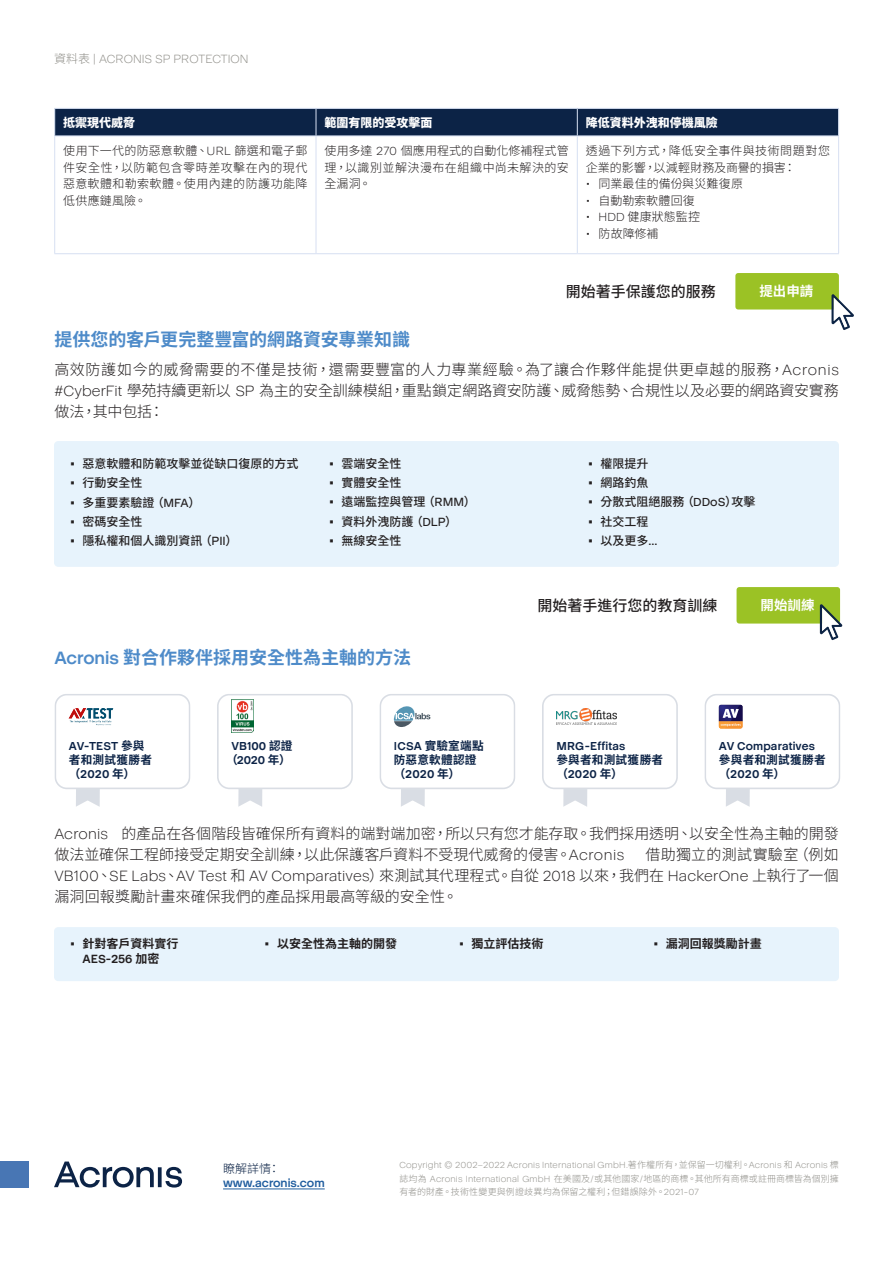
<style>
.page{position:relative;width:893px;height:1263px;background:#fff}
.page>*{position:absolute;margin:0;border:0;box-sizing:border-box;transform-origin:0 0}
.t1{font:700 18px "Noto Sans TC";color:#4e8bc9}
.t2{font:300 15px/21px "Noto Sans TC";color:#231f20;text-align:justify}
.t3{font:300 15px "Acronis Cyber";letter-spacing:.01em;color:#231f20}
.t4{font:500 15px "Noto Sans TC";color:#231f20}
.t5{font:300 15px "Noto Sans TC";letter-spacing:.025em;color:#231f20}
.t6{font:700 13.5px "Noto Sans TC";color:#fff}
.t7{font:300 12px/16.5px "Noto Sans TC";letter-spacing:.02em;color:#231f20;text-align:justify}
.t8{font:500 12px "Noto Sans TC";color:#231f20}
.t9{font:700 12px "Noto Sans TC";color:#231f20}
.t10{font:900 12px "Noto Sans TC";color:#fff}
.t11{font:300 12px "Acronis Cyber";color:#8f8e88}
.t12{font:700 12px "Acronis Cyber";color:#215e9f}
.t13{font:700 12px "Acronis Cyber";color:#231f20}
.t14{font:300 12px "Noto Sans TC";color:#231f20}
.t15{font:500 12px "Acronis Cyber";color:#231f20}
.t16{font:300 12px "Noto Sans TC";color:#0c2346}
.t17{font:700 11.7px/14px "Acronis Cyber";letter-spacing:.015em;color:#0c2346;text-align:center}
.t18{font:700 11.7px/14px "Noto Sans TC";letter-spacing:.02em;color:#0c2346}
.t19{font:300 9px/13.5px "Noto Sans TC";letter-spacing:.01em;color:#8f8e88}
.t20{font:300 9px "Acronis Cyber";letter-spacing:.02em;color:#8f8e88}
.s1{font-family:"Noto Sans TC"}
.s2{font-family:"Acronis Cyber"}
</style>
<div class="page">
<hr style="left:223px;top:1188px;width:102px;height:1px;background:#215e9f">
<div style="left:0;top:1161px;width:28px;height:26px;background:#4876b4"></div>
<svg style="left:54px;top:1161px;width:128px;height:26px"></svg>
<div style="left:54px;top:441px;width:785px;height:126px;background:#e7f3fc;border-radius:4px"></div>
<div style="left:54px;top:927px;width:785px;height:54px;background:#e7f3fc;border-radius:4px"></div>
<div style="left:735px;top:273px;width:104px;height:36px;background:#9bc225;border-radius:3px"></div>
<div style="left:737px;top:587px;width:103px;height:36px;background:#9bc225;border-radius:3px"></div>
<svg style="left:831px;top:294px;width:23px;height:36px"></svg>
<svg style="left:820px;top:604px;width:22px;height:36px"></svg>
<svg style="left:54px;top:108px;width:785px;height:28px;background:#182e50"></svg>
<hr style="left:54px;top:136px;width:262px;height:1px;background:#d7e0f2">
<hr style="left:54px;top:136px;width:1px;height:117px;background:#d7e0f2">
<hr style="left:316px;top:136px;width:261px;height:1px;background:#d7e0f2">
<hr style="left:577px;top:136px;width:262px;height:1px;background:#d7e0f2">
<hr style="left:316px;top:136px;width:1px;height:117px;background:#d7e0f2">
<hr style="left:577px;top:136px;width:1px;height:117px;background:#d7e0f2">
<hr style="left:838px;top:136px;width:1px;height:117px;background:#d7e0f2">
<hr style="left:54px;top:253px;width:262px;height:1px;background:#d7e0f2">
<hr style="left:316px;top:253px;width:261px;height:1px;background:#d7e0f2">
<hr style="left:577px;top:253px;width:262px;height:1px;background:#d7e0f2">
<svg style="left:55px;top:694px;width:135px;height:113px"></svg>
<img style="left:69px;top:708px;width:45px;height:17px">
<svg style="left:542px;top:694px;width:136px;height:113px"></svg>
<img style="left:556px;top:709px;width:61px;height:16px">
<svg style="left:704px;top:694px;width:136px;height:113px"></svg>
<svg style="left:379px;top:694px;width:136px;height:113px"></svg>
<svg style="left:217px;top:694px;width:136px;height:113px"></svg>
<img style="left:231px;top:700px;width:22px;height:33px">
<p class="t11" style="left:54px;top:52px;width:196px"><span class="s1">資料表</span> | ACRONIS SP PROTECTION</p>
<p class="t10" style="left:63px;top:116px;width:74px">抵禦現代威脅</p>
<p class="t10" style="left:324px;top:116px;width:109px">範圍有限的受攻擊面</p>
<p class="t10" style="left:586px;top:116px;width:133px">降低資料外洩和停機風險</p>
<p class="t7" style="left:63px;top:143px;width:246px">使用下一代的防惡意軟體、<span class="s2">URL</span> 篩選和電子郵件安全性，以防範包含零時差攻擊在內的現代惡意軟體和勒索軟體。使用內建的防護功能降低供應鏈風險。</p>
<p class="t7" style="left:324px;top:143px;width:246px">使用多達 <span class="s2">270</span> 個應用程式的自動化修補程式管理，以識別並解決漫布在組織中尚未解決的安全漏洞。</p>
<p class="t7" style="left:586px;top:143px;width:246px">透過下列方式，降低安全事件與技術問題對您企業的影響，以減輕財務及商譽的損害：</p>
<p class="t7" style="left:586px;top:176px;width:159px"><span class="s2">•</span> 同業最佳的備份與災難復原</p>
<p class="t14" style="left:586px;top:193px;width:110px"><span class="s2">•</span> 自動勒索軟體回復</p>
<p class="t7" style="left:586px;top:209px;width:116px"><span class="s2">• HDD</span> 健康狀態監控</p>
<p class="t7" style="left:586px;top:225px;width:74px"><span class="s2">•</span> 防故障修補</p>
<p class="t4" style="left:566px;top:283px;width:151px">開始著手保護您的服務</p>
<p class="t6" style="left:759px;top:284px;width:55px">提出申請</p>
<p class="t1" style="left:54px;top:329px;width:357px">提供您的客戶更完整豐富的網路資安專業知識</p>
<p class="t2" style="left:54px;top:359px;width:786px">高效防護如今的威脅需要的不僅是技術，還需要豐富的人力專業經驗。為了讓合作夥伴能提供更卓越的服務，<span class="s2">Acronis #CyberFit</span> 學苑持續更新以 <span class="s2">SP</span> 為主的安全訓練模組，重點鎖定網路資安防護、威脅態勢、合規性以及必要的網路資安實務做法，其中包括：</p>
<p class="t8" style="left:70px;top:457px;width:230px"><span class="s2">•</span> 惡意軟體和防範攻擊並從缺口復原的方式</p>
<p class="t8" style="left:70px;top:476px;width:74px"><span class="s2">•</span> 行動安全性</p>
<p class="t8" style="left:70px;top:495px;width:132px"><span class="s2">•</span> 多重要素驗證（<span class="s2">MFA</span>）</p>
<p class="t8" style="left:70px;top:515px;width:74px"><span class="s2">•</span> 密碼安全性</p>
<p class="t8" style="left:70px;top:534px;width:169px"><span class="s2">•</span> 隱私權和個人識別資訊（<span class="s2">PII</span>）</p>
<p class="t8" style="left:329px;top:457px;width:74px"><span class="s2">•</span> 雲端安全性</p>
<p class="t8" style="left:329px;top:476px;width:74px"><span class="s2">•</span> 實體安全性</p>
<p class="t8" style="left:329px;top:495px;width:149px"><span class="s2">•</span> 遠端監控與管理（<span class="s2">RMM</span>）</p>
<p class="t8" style="left:329px;top:515px;width:130px"><span class="s2">•</span> 資料外洩防護（<span class="s2">DLP</span>）</p>
<p class="t8" style="left:329px;top:534px;width:74px"><span class="s2">•</span> 無線安全性</p>
<p class="t8" style="left:588px;top:457px;width:62px"><span class="s2">•</span> 權限提升</p>
<p class="t8" style="left:588px;top:476px;width:62px"><span class="s2">•</span> 網路釣魚</p>
<p class="t8" style="left:588px;top:495px;width:169px"><span class="s2">•</span> 分散式阻絕服務（<span class="s2">DDoS</span>）攻擊</p>
<p class="t8" style="left:588px;top:515px;width:62px"><span class="s2">•</span> 社交工程</p>
<p class="t15" style="left:588px;top:534px;width:71px">• <span class="s1">以及更多</span>...</p>
<p class="t4" style="left:537px;top:597px;width:181px">開始著手進行您的教育訓練</p>
<p class="t6" style="left:760px;top:598px;width:55px">開始訓練</p>
<p class="t1" style="left:54px;top:647px;width:358px"><span class="s2">Acronis</span> 對合作夥伴採用安全性為主軸的方法</p>
<p class="t17" style="left:69px;top:739px;width:77px">AV-TEST <span class="s1">參與</span></p>
<p class="t18" style="left:69px;top:753px;width:85px">者和測試獲勝者</p>
<p class="t17" style="left:69px;top:767px;width:68px"><span class="s1">（</span>2020 <span class="s1">年）</span></p>
<p class="t17" style="left:226px;top:739px;width:68px">VB100 <span class="s1">認證（</span>2020 <span class="s1">年）</span></p>
<p class="t18" style="left:394px;top:739px;width:91px"><span class="s2">ICSA</span> 實驗室端點防惡意軟體認證</p>
<p class="t17" style="left:394px;top:767px;width:68px"><span class="s1">（</span>2020 <span class="s1">年）</span></p>
<p class="t17" style="left:556px;top:739px;width:71px">MRG-Effitas</p>
<p class="t18" style="left:556px;top:753px;width:108px">參與者和測試獲勝者</p>
<p class="t17" style="left:556px;top:767px;width:68px"><span class="s1">（</span>2020 <span class="s1">年）</span></p>
<p class="t17" style="left:719px;top:739px;width:98px">AV Comparatives</p>
<p class="t18" style="left:719px;top:753px;width:108px">參與者和測試獲勝者</p>
<p class="t17" style="left:719px;top:767px;width:68px"><span class="s1">（</span>2020 <span class="s1">年）</span></p>
<p class="t2" style="left:54px;top:823px;width:786px"><span class="s2">Acronis</span> 的產品在各個階段皆確保所有資料的端對端加密，所以只有您才能存取。我們採用透明、以安全性為主軸的開發做法並確保工程師接受定期安全訓練，以此保護客戶資料不受現代威脅的侵害。<span class="s2">Acronis</span></p>
<p class="t5" style="left:645px;top:846px;width:195px">借助獨立的測試實驗室（例如</p>
<p class="t3" style="left:54px;top:867px;width:786px">VB100<span class="s1">、</span>SE Labs<span class="s1">、</span>AV Test <span class="s1">和</span> AV Comparatives<span class="s1">）來測試其代理程式。自從</span> 2018 <span class="s1">以來，我們在</span> HackerOne <span class="s1">上執行了一個</span></p>
<p class="t2" style="left:54px;top:886px;width:405px">漏洞回報獎勵計畫來確保我們的產品採用最高等級的安全性。</p>
<p class="t9" style="left:70px;top:937px;width:110px"><span class="s2">•</span> 針對客戶資料實行</p>
<p class="t13" style="left:83px;top:952px;width:78px">AES-256 <span class="s1">加密</span></p>
<p class="t9" style="left:264px;top:937px;width:134px"><span class="s2">•</span> 以安全性為主軸的開發</p>
<p class="t9" style="left:459px;top:937px;width:86px"><span class="s2">•</span> 獨立評估技術</p>
<p class="t9" style="left:653px;top:937px;width:110px"><span class="s2">•</span> 漏洞回報獎勵計畫</p>
<p class="t16" style="left:223px;top:1161px;width:58px">瞭解詳情：</p>
<p class="t12" style="left:223px;top:1176px;width:103px">www.acronis.com</p>
<p class="t20" style="left:399px;top:1160px;width:441px">Copyright © 2002–2022 Acronis International GmbH.<span class="s1">著作權所有，並保留一切權利。</span>Acronis <span class="s1">和</span> Acronis <span class="s1">標</span></p>
<p class="t19" style="left:399px;top:1172px;width:441px">誌均為 <span class="s2">Acronis International GmbH</span> 在美國及<span class="s2">/</span>或其他國家<span class="s2">/</span>地區的商標。其他所有商標或註冊商標皆為個別擁有者的財產。技術性變更與例證歧異均為保留之權利；但錯誤除外。<span class="s2">2021-07</span></p>
</div>
